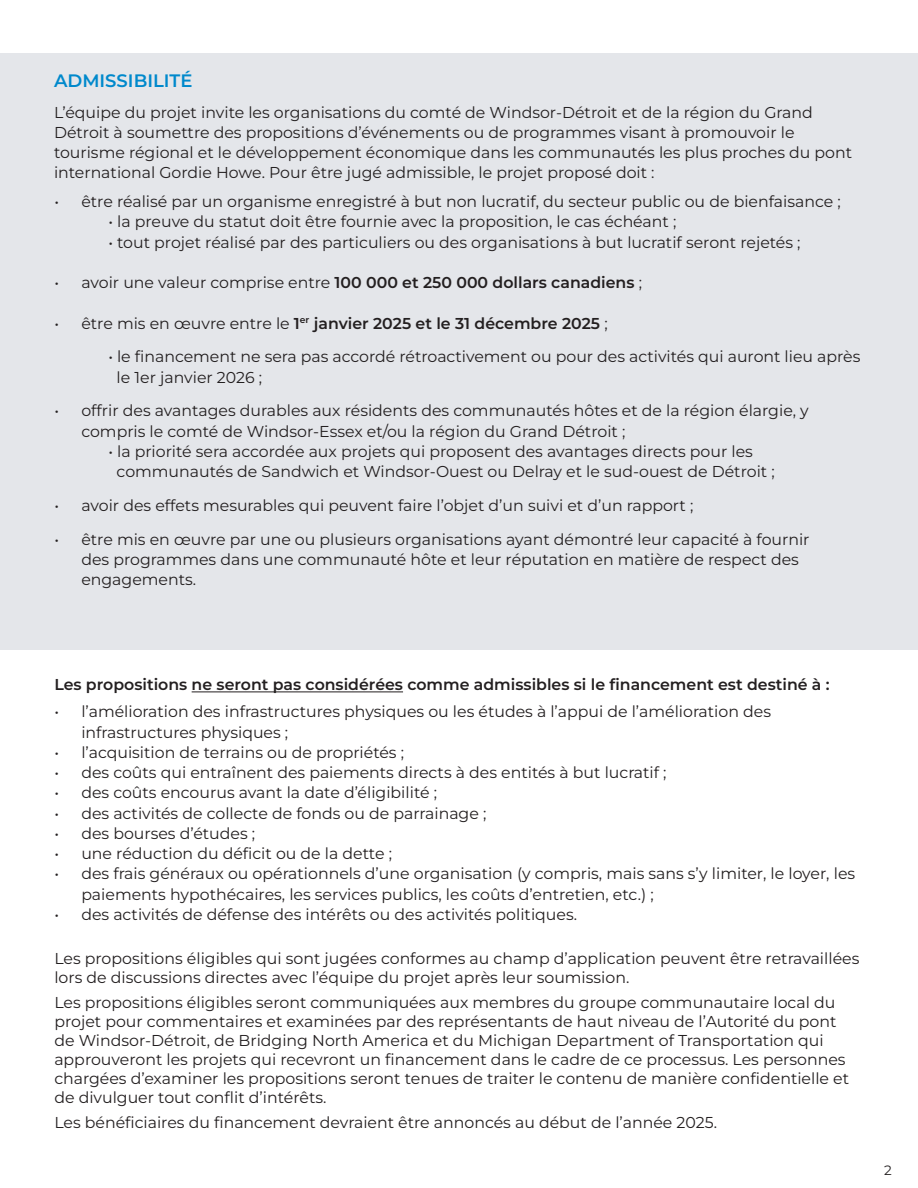
<style>
.page{position:relative;width:918px;height:1188px;background:#fff}
.page>*{position:absolute;margin:0;border:0;box-sizing:border-box;transform-origin:0 0}
.t1{font:600 18px "Montserrat";color:#0089cc}
.Normal_Paragraph{font:15.75px/20.2px "Montserrat";color:#231f20}
.Normal_Paragraph-2{font:600 15.75px "Montserrat";color:#231f20}
.t2{font:13.5px "Montserrat";color:#231f20}
.s1{font-weight:400}
</style>
<div class="page">
<div style="left:0;top:53px;width:918px;height:597px;background:#e4e6ea"></div>
<hr style="left:917px;top:816px;width:1px;height:54px;background:#40ae49">
<hr style="left:192px;top:692px;width:211px;height:1px;background:#231f20">
<p class="t1" style="left:54px;top:68px;width:140px">ADMISSIBILITÉ</p>
<p class="Normal_Paragraph" style="left:54px;top:102px;width:800px;line-height:19.8px">L’équipe du projet invite les organisations du comté de Windsor-Détroit et de la région du Grand Détroit à soumettre des propositions d’événements ou de programmes visant à promouvoir le tourisme régional et le développement économique dans les communautés les plus proches du pont international Gordie Howe. Pour être jugé admissible, le projet proposé doit :</p>
<p class="Normal_Paragraph" style="left:54px;top:191px;width:788px">• être réalisé par un organisme enregistré à but non lucratif, du secteur public ou de bienfaisance ;</p>
<p class="Normal_Paragraph" style="left:108px;top:211px;width:570px">• la preuve du statut doit être fournie avec la proposition, le cas échéant ;</p>
<p class="Normal_Paragraph" style="left:108px;top:231px;width:694px">• tout projet réalisé par des particuliers ou des organisations à but lucratif seront rejetés ;</p>
<p class="Normal_Paragraph-2" style="left:54px;top:271px;width:589px"><span class="s1">• avoir une valeur comprise entre</span> 100 000 et 250 000 dollars canadiens <span class="s1">;</span></p>
<p class="Normal_Paragraph-2" style="left:54px;top:312px;width:555px"><span class="s1">• être mis en œuvre entre le</span> 1<sup>er</sup> janvier 2025 et le 31 décembre 2025 <span class="s1">;</span></p>
<p class="Normal_Paragraph" style="left:117px;top:346px;width:745px;text-indent:-8px">• le financement ne sera pas accordé rétroactivement ou pour des activités qui auront lieu après le 1er janvier 2026 ;</p>
<p class="Normal_Paragraph" style="left:81px;top:400px;width:729px;text-indent:-27px">• offrir des avantages durables aux résidents des communautés hôtes et de la région élargie, y compris le comté de Windsor-Essex et/ou la région du Grand Détroit ;</p>
<p class="Normal_Paragraph" style="left:117px;top:441px;width:660px;text-indent:-8px">• la priorité sera accordée aux projets qui proposent des avantages directs pour les communautés de Sandwich et Windsor-Ouest ou Delray et le sud-ouest de Détroit ;</p>
<p class="Normal_Paragraph" style="left:54px;top:495px;width:640px">• avoir des effets mesurables qui peuvent faire l’objet d’un suivi et d’un rapport ;</p>
<p class="Normal_Paragraph" style="left:81px;top:528px;width:730px;text-indent:-27px">• être mis en œuvre par une ou plusieurs organisations ayant démontré leur capacité à fournir des programmes dans une communauté hôte et leur réputation en matière de respect des engagements.</p>
<p class="Normal_Paragraph-2" style="left:54px;top:674px;width:777px">Les propositions ne seront pas considérées comme admissibles si le financement est destiné à :</p>
<p class="Normal_Paragraph" style="left:81px;top:701px;width:691px;text-indent:-27px">• l’amélioration des infrastructures physiques ou les études à l’appui de l’amélioration des infrastructures physiques ;</p>
<p class="Normal_Paragraph" style="left:54px;top:742px;width:351px">• l’acquisition de terrains ou de propriétés ;</p>
<p class="Normal_Paragraph" style="left:54px;top:762px;width:614px">• des coûts qui entraînent des paiements directs à des entités à but lucratif ;</p>
<p class="Normal_Paragraph" style="left:54px;top:782px;width:384px">• des coûts encourus avant la date d’éligibilité ;</p>
<p class="Normal_Paragraph" style="left:54px;top:802px;width:434px">• des activités de collecte de fonds ou de parrainage ;</p>
<p class="Normal_Paragraph" style="left:54px;top:823px;width:202px">• des bourses d’études ;</p>
<p class="Normal_Paragraph" style="left:54px;top:843px;width:339px">• une réduction du déficit ou de la dette ;</p>
<p class="Normal_Paragraph" style="left:81px;top:863px;width:775px;text-indent:-27px">• des frais généraux ou opérationnels d’une organisation (y compris, mais sans s’y limiter, le loyer, les paiements hypothécaires, les services publics, les coûts d’entretien, etc.) ;</p>
<p class="Normal_Paragraph" style="left:54px;top:904px;width:524px">• des activités de défense des intérêts ou des activités politiques.</p>
<p class="Normal_Paragraph" style="left:54px;top:948px;width:807px;line-height:18.9px">Les propositions éligibles qui sont jugées conformes au champ d’application peuvent être retravaillées lors de discussions directes avec l’équipe du projet après leur soumission.</p>
<p class="Normal_Paragraph" style="left:54px;top:993px;width:796px;line-height:18.9px">Les propositions éligibles seront communiquées aux membres du groupe communautaire local du projet pour commentaires et examinées par des représentants de haut niveau de l’Autorité du pont de Windsor-Détroit, de Bridging North America et du Michigan Department of Transportation qui approuveront les projets qui recevront un financement dans le cadre de ce processus. Les personnes chargées d’examiner les propositions seront tenues de traiter le contenu de manière confidentielle et de divulguer tout conflit d’intérêts.</p>
<p class="Normal_Paragraph" style="left:54px;top:1112px;width:664px">Les bénéficiaires du financement devraient être annoncés au début de l’année 2025.</p>
<p class="t2" style="left:884px;top:1161px;width:9px">2</p>
</div>
